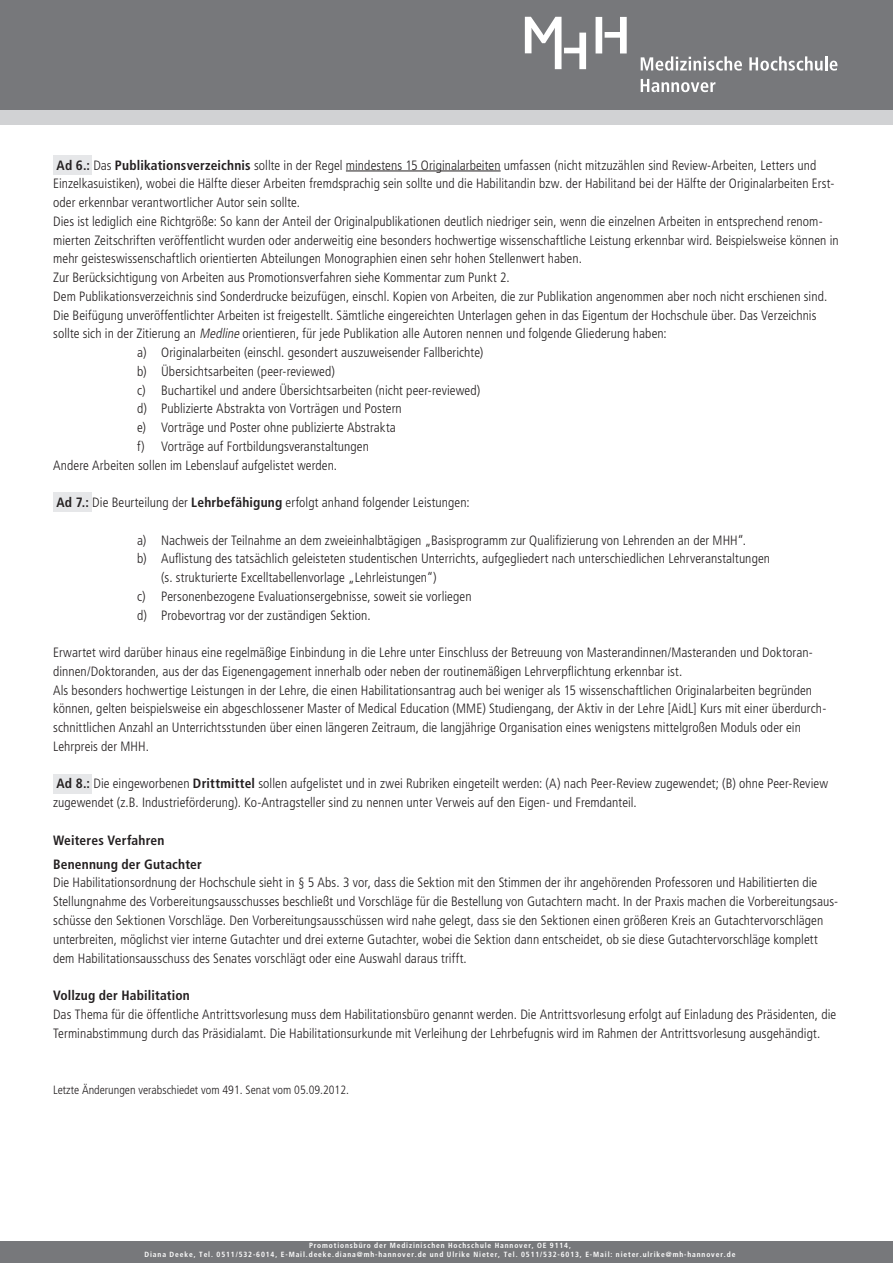
<style>
.page{position:relative;width:893px;height:1263px;background:#fff}
.page>*{position:absolute;margin:0;border:0;box-sizing:border-box;transform-origin:0 0}
.t1{font:300 condensed 13.5px/18.8px "Frutiger LT Std";letter-spacing:.005em;color:#231f20}
.t2{font:700 condensed 13.5px/24px "Frutiger LT Std";letter-spacing:.015em;color:#231f20}
.t3{font:300 condensed 12px "Frutiger LT Std";color:#231f20}
.t4{font:700 condensed 7.5px/9px "Frutiger LT Std";letter-spacing:.115em;color:#fff;text-align:center}
.s1{font-weight:700}
.s2{font-style:italic}
</style>
<div class="page">
<div style="left:0;top:0;width:893px;height:110px;background:#77787b"></div>
<div style="left:0;top:110px;width:893px;height:15px;background:#d1d2d4"></div>
<div style="left:0;top:1241px;width:893px;height:22px;background:#77787b"></div>
<svg style="left:525px;top:17px;width:61px;height:52px"></svg>
<svg style="left:596px;top:17px;width:31px;height:36px"></svg>
<svg style="left:641px;top:56px;width:101px;height:15px"></svg>
<svg style="left:749px;top:56px;width:88px;height:15px"></svg>
<svg style="left:641px;top:79px;width:74px;height:13px"></svg>
<div style="left:53px;top:155px;width:38px;height:19px;background:#e6e7e9"></div>
<div style="left:53px;top:492px;width:38px;height:20px;background:#e6e7e9"></div>
<div style="left:53px;top:774px;width:38px;height:19px;background:#e6e7e9"></div>
<hr style="left:346px;top:171px;width:155px;height:1px;background:#231f20">
<p class="t1" style="left:57px;top:156px;width:761px"><span class="s1">Ad 6.:</span> Das <span class="s1">Publikationsverzeichnis</span> sollte in der Regel mindestens 15 Originalarbeiten umfassen (nicht mitzuzählen sind Review-Arbeiten, Letters und</p>
<p class="t1" style="left:53px;top:174px;width:783px">Einzelkasuistiken), wobei die Hälfte dieser Arbeiten fremdsprachig sein sollte und die Habilitandin bzw. der Habilitand bei der Hälfte der Originalarbeiten Erst-</p>
<p class="t1" style="left:53px;top:193px;width:248px">oder erkennbar verantwortlicher Autor sein sollte.</p>
<p class="t1" style="left:53px;top:212px;width:771px">Dies ist lediglich eine Richtgröße: So kann der Anteil der Originalpublikationen deutlich niedriger sein, wenn die einzelnen Arbeiten in entsprechend renom-</p>
<p class="t1" style="left:53px;top:231px;width:787px">mierten Zeitschriften veröffentlicht wurden oder anderweitig eine besonders hochwertige wissenschaftliche Leistung erkennbar wird. Beispielsweise können in</p>
<p class="t1" style="left:53px;top:249px;width:530px">mehr geisteswissenschaftlich orientierten Abteilungen Monographien einen sehr hohen Stellenwert haben.</p>
<p class="t1" style="left:53px;top:268px;width:458px">Zur Berücksichtigung von Arbeiten aus Promotionsverfahren siehe Kommentar zum Punkt 2.</p>
<p class="t1" style="left:53px;top:287px;width:776px">Dem Publikationsverzeichnis sind Sonderdrucke beizufügen, einschl. Kopien von Arbeiten, die zur Publikation angenommen aber noch nicht erschienen sind.</p>
<p class="t1" style="left:53px;top:306px;width:765px">Die Beifügung unveröffentlichter Arbeiten ist freigestellt. Sämtliche eingereichten Unterlagen gehen in das Eigentum der Hochschule über. Das Verzeichnis</p>
<p class="t1" style="left:53px;top:324px;width:615px">sollte sich in der Zitierung an <span class="s2">Medline</span> orientieren, für jede Publikation alle Autoren nennen und folgende Gliederung haben:</p>
<p class="t1" style="left:137px;top:343px;width:348px">a) Originalarbeiten (einschl. gesondert auszuweisender Fallberichte)</p>
<p class="t1" style="left:137px;top:362px;width:199px">b) Übersichtsarbeiten (peer-reviewed)</p>
<p class="t1" style="left:137px;top:381px;width:345px">c) Buchartikel und andere Übersichtsarbeiten (nicht peer-reviewed)</p>
<p class="t1" style="left:137px;top:399px;width:266px">d) Publizierte Abstrakta von Vorträgen und Postern</p>
<p class="t1" style="left:137px;top:418px;width:260px">e) Vorträge und Poster ohne publizierte Abstrakta</p>
<p class="t1" style="left:137px;top:437px;width:233px">f) Vorträge auf Fortbildungsveranstaltungen</p>
<p class="t1" style="left:53px;top:456px;width:286px">Andere Arbeiten sollen im Lebenslauf aufgelistet werden.</p>
<p class="t1" style="left:57px;top:493px;width:415px"><span class="s1">Ad 7.:</span> Die Beurteilung der <span class="s1">Lehrbefähigung</span> erfolgt anhand folgender Leistungen:</p>
<p class="t1" style="left:137px;top:531px;width:611px">a) Nachweis der Teilnahme an dem zweieinhalbtägigen „Basisprogramm zur Qualifizierung von Lehrenden an der MHH“.</p>
<p class="t1" style="left:137px;top:549px;width:634px">b) Auflistung des tatsächlich geleisteten studentischen Unterrichts, aufgegliedert nach unterschiedlichen Lehrveranstaltungen</p>
<p class="t1" style="left:161px;top:568px;width:277px">(s. strukturierte Excelltabellenvorlage „Lehrleistungen“)</p>
<p class="t1" style="left:137px;top:587px;width:336px">c) Personenbezogene Evaluationsergebnisse, soweit sie vorliegen</p>
<p class="t1" style="left:137px;top:606px;width:235px">d) Probevortrag vor der zuständigen Sektion.</p>
<p class="t1" style="left:53px;top:643px;width:775px">Erwartet wird darüber hinaus eine regelmäßige Einbindung in die Lehre unter Einschluss der Betreuung von Masterandinnen/Masteranden und Doktoran&shy;dinnen/Doktoranden, aus der das Eigenengagement innerhalb oder neben der routinemäßigen Lehrverpflichtung erkennbar ist.<br>Als besonders hochwertige Leistungen in der Lehre, die einen Habilitationsantrag auch bei weniger als 15 wissenschaftlichen Originalarbeiten begründen können, gelten beispielsweise ein abgeschlossener Master of Medical Education (MME) Studiengang, der Aktiv in der Lehre [AidL] Kurs mit einer überdurch&shy;schnittlichen Anzahl an Unterrichtsstunden über einen längeren Zeitraum, die langjährige Organisation eines wenigstens mittelgroßen Moduls oder ein Lehrpreis der MHH.</p>
<p class="t1" style="left:53px;top:775px;width:776px"><span class="s1">Ad 8.:</span> Die eingeworbenen <span class="s1">Drittmittel</span> sollen aufgelistet und in zwei Rubriken eingeteilt werden: (A) nach Peer-Review zugewendet; (B) ohne Peer-Review zugewendet (z.B. Industrieförderung). Ko-Antragsteller sind zu nennen unter Verweis auf den Eigen- und Fremdanteil.</p>
<p class="t2" style="left:53px;top:828px;width:150px">Weiteres Verfahren<br>Benennung der Gutachter</p>
<p class="t1" style="left:53px;top:874px;width:787px">Die Habilitationsordnung der Hochschule sieht in § 5 Abs. 3 vor, dass die Sektion mit den Stimmen der ihr angehörenden Professoren und Habilitierten die Stellungnahme des Vorbereitungsausschusses beschließt und Vorschläge für die Bestellung von Gutachtern macht. In der Praxis machen die Vorbereitungsaus&shy;schüsse den Sektionen Vorschläge. Den Vorbereitungsausschüssen wird nahe gelegt, dass sie den Sektionen einen größeren Kreis an Gutachtervorschlägen unterbreiten, möglichst vier interne Gutachter und drei externe Gutachter, wobei die Sektion dann entscheidet, ob sie diese Gutachtervorschläge komplett dem Habilitationsausschuss des Senates vorschlägt oder eine Auswahl daraus trifft.</p>
<p class="t2" style="left:53px;top:983px;width:138px">Vollzug der Habilitation</p>
<p class="t1" style="left:53px;top:1005px;width:785px">Das Thema für die öffentliche Antrittsvorlesung muss dem Habilitationsbüro genannt werden. Die Antrittsvorlesung erfolgt auf Einladung des Präsidenten, die<br>Terminabstimmung durch das Präsidialamt. Die Habilitationsurkunde mit Verleihung der Lehrbefugnis wird im Rahmen der Antrittsvorlesung ausgehändigt.</p>
<p class="t3" style="left:53px;top:1083px;width:297px">Letzte Änderungen verabschiedet vom 491. Senat vom 05.09.2012.</p>
<p class="t4" style="left:145px;top:1241px;width:592px">Promotionsbüro der Medizinischen Hochschule Hannover, OE 9114,<br>Diana Deeke, Tel. 0511/532-6014, E-Mail.deeke.diana@mh-hannover.de und Ulrike Nieter, Tel. 0511/532-6013, E-Mail: nieter.ulrike@mh-hannover.de</p>
</div>
